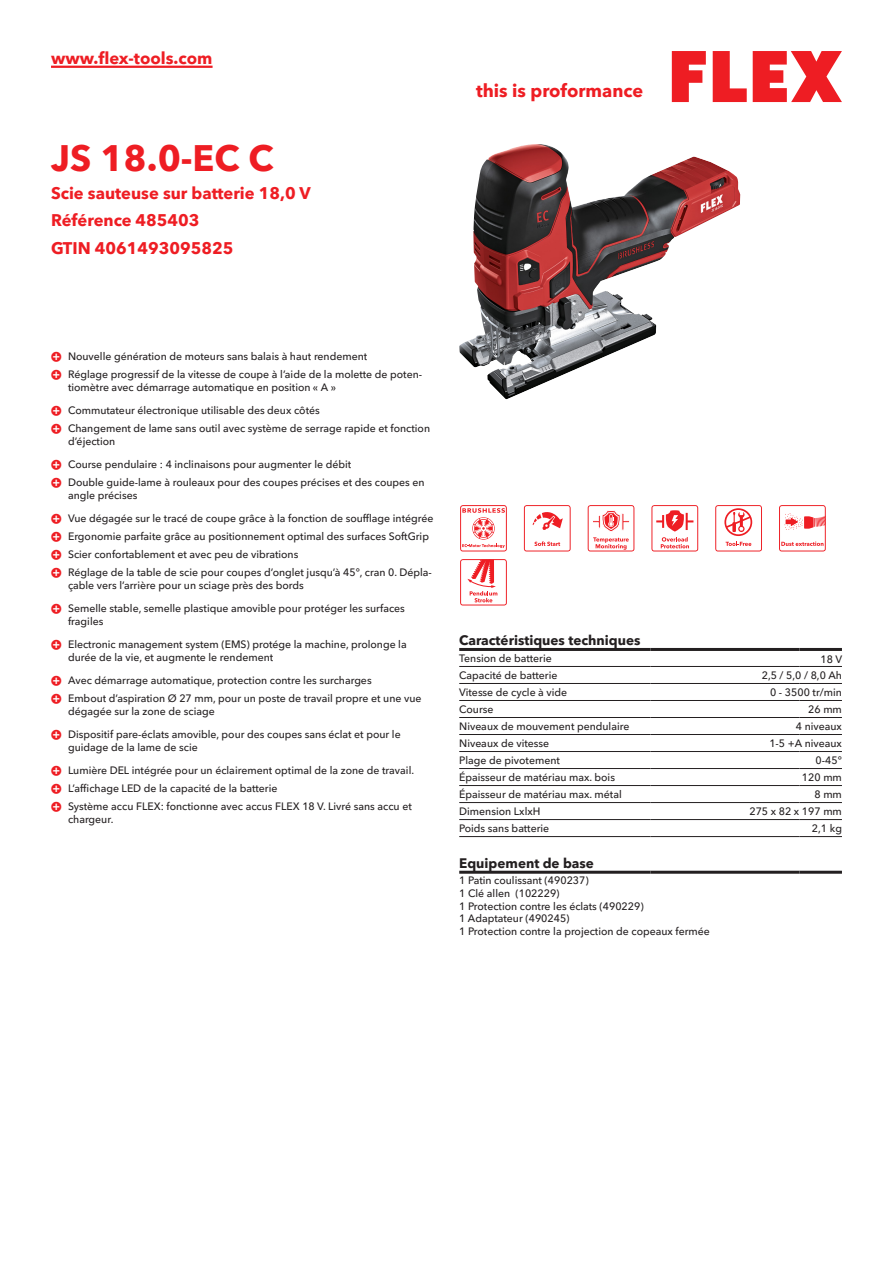
<style>
.page{position:relative;width:893px;height:1263px;background:#fff}
.page>*{position:absolute;margin:0;border:0;box-sizing:border-box;transform-origin:0 0}
.CB_AF_Product-name{font:700 36px "Avenir Next W1 G";color:#ee1d23}
.t1{font:700 18px "Avenir Next W1 G";color:#ee1d23}
.CB_AF_Product-short{font:700 16.5px "Avenir Next W1 G";color:#ee1d23}
.CB_AF_Order-number{font:700 16.5px "Avenir Next W1 G";color:#ee1d23}
.CB_AF_Table-headline{font:700 13.5px "Avenir Next W1 G";color:#231f20}
.CB_AF_Table-specific{font:500 10.5px/12.6px "Avenir Next W1 G";color:#231f20}
</style>
<div class="page">
<svg style="left:672px;top:51px;width:34px;height:51px"></svg>
<svg style="left:713px;top:51px;width:34px;height:51px"></svg>
<svg style="left:753px;top:51px;width:89px;height:51px"></svg>
<hr style="left:51px;top:66px;width:162px;height:2px;background:#ee1d23">
<img style="left:459px;top:144px;width:281px;height:255px">
<hr style="left:459px;top:666px;width:192px;height:1px;background:#231f20">
<hr style="left:651px;top:666px;width:148px;height:1px;background:#231f20">
<hr style="left:799px;top:666px;width:43px;height:1px;background:#231f20">
<hr style="left:459px;top:683px;width:192px;height:1px;background:#231f20">
<hr style="left:651px;top:683px;width:148px;height:1px;background:#231f20">
<hr style="left:799px;top:683px;width:43px;height:1px;background:#231f20">
<hr style="left:459px;top:700px;width:192px;height:1px;background:#231f20">
<hr style="left:651px;top:700px;width:148px;height:1px;background:#231f20">
<hr style="left:799px;top:700px;width:43px;height:1px;background:#231f20">
<hr style="left:459px;top:717px;width:192px;height:1px;background:#231f20">
<hr style="left:651px;top:717px;width:148px;height:1px;background:#231f20">
<hr style="left:799px;top:717px;width:43px;height:1px;background:#231f20">
<hr style="left:459px;top:734px;width:192px;height:1px;background:#231f20">
<hr style="left:651px;top:734px;width:148px;height:1px;background:#231f20">
<hr style="left:799px;top:734px;width:43px;height:1px;background:#231f20">
<hr style="left:459px;top:751px;width:192px;height:1px;background:#231f20">
<hr style="left:651px;top:751px;width:148px;height:1px;background:#231f20">
<hr style="left:799px;top:751px;width:43px;height:1px;background:#231f20">
<hr style="left:459px;top:768px;width:192px;height:1px;background:#231f20">
<hr style="left:651px;top:768px;width:148px;height:1px;background:#231f20">
<hr style="left:799px;top:768px;width:43px;height:1px;background:#231f20">
<hr style="left:459px;top:785px;width:192px;height:1px;background:#231f20">
<hr style="left:651px;top:785px;width:148px;height:1px;background:#231f20">
<hr style="left:799px;top:785px;width:43px;height:1px;background:#231f20">
<hr style="left:459px;top:802px;width:192px;height:1px;background:#231f20">
<hr style="left:651px;top:802px;width:148px;height:1px;background:#231f20">
<hr style="left:799px;top:802px;width:43px;height:1px;background:#231f20">
<hr style="left:459px;top:819px;width:192px;height:1px;background:#231f20">
<hr style="left:651px;top:819px;width:148px;height:1px;background:#231f20">
<hr style="left:799px;top:819px;width:43px;height:1px;background:#231f20">
<hr style="left:459px;top:836px;width:192px;height:1px;background:#231f20">
<hr style="left:651px;top:836px;width:148px;height:1px;background:#231f20">
<hr style="left:799px;top:836px;width:43px;height:1px;background:#231f20">
<hr style="left:459px;top:648px;width:192px;height:3px;background:#231f20">
<hr style="left:651px;top:648px;width:148px;height:3px;background:#231f20">
<hr style="left:799px;top:648px;width:43px;height:3px;background:#231f20">
<hr style="left:459px;top:871px;width:192px;height:3px;background:#231f20">
<hr style="left:651px;top:871px;width:148px;height:3px;background:#231f20">
<hr style="left:799px;top:871px;width:43px;height:3px;background:#231f20">
<svg style="left:460px;top:505px;width:47px;height:46px"></svg>
<svg style="left:524px;top:505px;width:47px;height:46px"></svg>
<svg style="left:588px;top:505px;width:46px;height:46px"></svg>
<svg style="left:651px;top:505px;width:47px;height:46px"></svg>
<svg style="left:715px;top:505px;width:47px;height:46px"></svg>
<svg style="left:779px;top:505px;width:47px;height:46px"></svg>
<svg style="left:460px;top:559px;width:47px;height:46px"></svg>
<h3 class="CB_AF_Product-short" style="left:51px;top:45px;width:163px">www.flex-tools.com</h3>
<p class="CB_AF_Product-name" style="left:51px;top:130px;width:224px">JS 18.0-EC C</p>
<p class="CB_AF_Product-short" style="left:51px;top:180px;width:261px">Scie sauteuse sur batterie 18,0 V</p>
<p class="CB_AF_Order-number" style="left:51px;top:207px;width:150px">Référence 485403</p>
<p class="CB_AF_Order-number" style="left:51px;top:235px;width:184px">GTIN 4061493095825</p>
<h2 class="t1" style="left:476px;top:77px;width:169px">this is proformance</h2>
<p class="CB_AF_Table-specific" style="left:68px;top:349px;width:301px">Nouvelle génération de moteurs sans balais à haut rendement</p>
<p class="CB_AF_Table-specific" style="left:68px;top:367px;width:356px">Réglage progressif de la vitesse de coupe à l’aide de la molette de poten&shy;tiomètre avec démarrage automatique en position « A »</p>
<p class="CB_AF_Table-specific" style="left:68px;top:403px;width:253px">Commutateur électronique utilisable des deux côtés</p>
<p class="CB_AF_Table-specific" style="left:68px;top:421px;width:364px">Changement de lame sans outil avec système de serrage rapide et fonction d’éjection</p>
<p class="CB_AF_Table-specific" style="left:68px;top:457px;width:285px">Course pendulaire : 4 inclinaisons pour augmenter le débit</p>
<p class="CB_AF_Table-specific" style="left:68px;top:475px;width:358px">Double guide-lame à rouleaux pour des coupes précises et des coupes en angle précises</p>
<p class="CB_AF_Table-specific" style="left:68px;top:511px;width:367px">Vue dégagée sur le tracé de coupe grâce à la fonction de soufflage intégrée</p>
<p class="CB_AF_Table-specific" style="left:68px;top:529px;width:362px">Ergonomie parfaite grâce au positionnement optimal des surfaces SoftGrip</p>
<p class="CB_AF_Table-specific" style="left:68px;top:547px;width:232px">Scier confortablement et avec peu de vibrations</p>
<p class="CB_AF_Table-specific" style="left:68px;top:565px;width:365px">Réglage de la table de scie pour coupes d’onglet jusqu’à 45°, cran 0. Dépla&shy;çable vers l’arrière pour un sciage près des bords</p>
<p class="CB_AF_Table-specific" style="left:68px;top:601px;width:338px">Semelle stable, semelle plastique amovible pour protéger les surfaces fragiles</p>
<p class="CB_AF_Table-specific" style="left:68px;top:637px;width:340px">Electronic management system (EMS) protége la machine, prolonge la durée de la vie, et augmente le rendement</p>
<p class="CB_AF_Table-specific" style="left:68px;top:673px;width:305px">Avec démarrage automatique, protection contre les surcharges</p>
<p class="CB_AF_Table-specific" style="left:68px;top:691px;width:355px">Embout d’aspiration Ø 27 mm, pour un poste de travail propre et une vue dégagée sur la zone de sciage</p>
<p class="CB_AF_Table-specific" style="left:68px;top:727px;width:334px">Dispositif pare-éclats amovible, pour des coupes sans éclat et pour le guidage de la lame de scie</p>
<p class="CB_AF_Table-specific" style="left:68px;top:763px;width:348px">Lumière DEL intégrée pour un éclairement optimal de la zone de travail.</p>
<p class="CB_AF_Table-specific" style="left:68px;top:781px;width:211px">L’affichage LED de la capacité de la batterie</p>
<p class="CB_AF_Table-specific" style="left:68px;top:799px;width:345px">Système accu FLEX: fonctionne avec accus FLEX 18 V. Livré sans accu et chargeur.</p>
<p class="CB_AF_Table-headline" style="left:459px;top:630px;width:183px">Caractéristiques techniques</p>
<p class="CB_AF_Table-specific" style="left:459px;top:651px;width:94px">Tension de batterie</p>
<p class="CB_AF_Table-specific" style="left:820px;top:652px;width:23px">18 V</p>
<p class="CB_AF_Table-specific" style="left:459px;top:668px;width:100px">Capacité de batterie</p>
<p class="CB_AF_Table-specific" style="left:762px;top:668px;width:82px">2,5 / 5,0 / 8,0 Ah</p>
<p class="CB_AF_Table-specific" style="left:459px;top:685px;width:110px">Vitesse de cycle à vide</p>
<p class="CB_AF_Table-specific" style="left:770px;top:685px;width:73px">0 - 3500 tr/min</p>
<p class="CB_AF_Table-specific" style="left:459px;top:702px;width:36px">Course</p>
<p class="CB_AF_Table-specific" style="left:808px;top:702px;width:35px">26 mm</p>
<p class="CB_AF_Table-specific" style="left:459px;top:719px;width:172px">Niveaux de mouvement pendulaire</p>
<p class="CB_AF_Table-specific" style="left:796px;top:719px;width:48px">4 niveaux</p>
<p class="CB_AF_Table-specific" style="left:459px;top:736px;width:91px">Niveaux de vitesse</p>
<p class="CB_AF_Table-specific" style="left:769px;top:736px;width:74px">1-5 +A niveaux</p>
<p class="CB_AF_Table-specific" style="left:459px;top:753px;width:102px">Plage de pivotement</p>
<p class="CB_AF_Table-specific" style="left:816px;top:753px;width:28px">0-45°</p>
<p class="CB_AF_Table-specific" style="left:459px;top:770px;width:157px">Épaisseur de matériau max. bois</p>
<p class="CB_AF_Table-specific" style="left:802px;top:770px;width:41px">120 mm</p>
<p class="CB_AF_Table-specific" style="left:459px;top:787px;width:164px">Épaisseur de matériau max. métal</p>
<p class="CB_AF_Table-specific" style="left:814px;top:787px;width:29px">8 mm</p>
<p class="CB_AF_Table-specific" style="left:459px;top:804px;width:83px">Dimension LxlxH</p>
<p class="CB_AF_Table-specific" style="left:749px;top:804px;width:94px">275 x 82 x 197 mm</p>
<p class="CB_AF_Table-specific" style="left:459px;top:821px;width:91px">Poids sans batterie</p>
<p class="CB_AF_Table-specific" style="left:812px;top:821px;width:32px">2,1 kg</p>
<p class="CB_AF_Table-headline" style="left:459px;top:852px;width:136px">Equipement de base</p>
<p class="CB_AF_Table-specific" style="left:459px;top:873px;width:252px">1 Patin coulissant (490237)<br>1 Clé allen (102229)<br>1 Protection contre les éclats (490229)<br>1 Adaptateur (490245)<br>1 Protection contre la projection de copeaux fermée</p>
</div>
